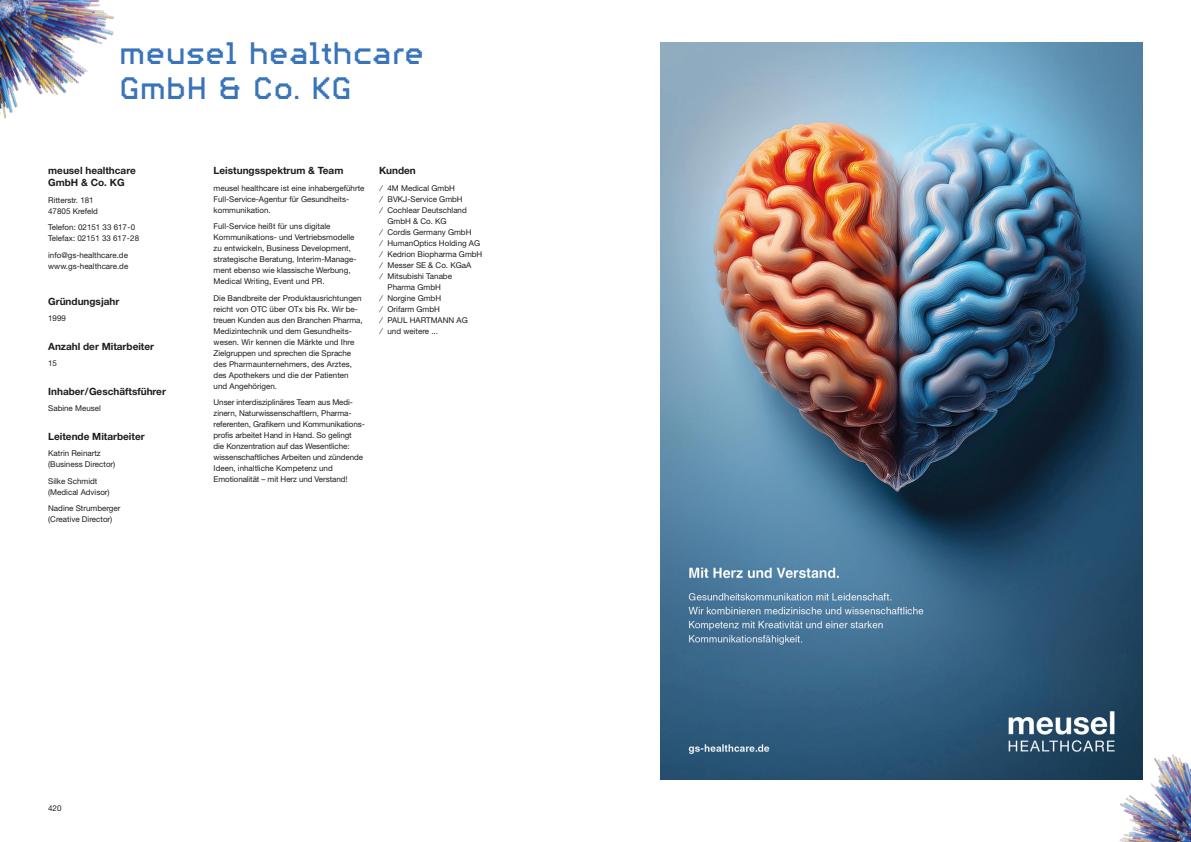
<style>
.page{position:relative;width:1191px;height:842px;background:#fff}
.page>*{position:absolute;margin:0;border:0;box-sizing:border-box;transform-origin:0 0}
.t1{font:33px/35px "PF Videotext";color:#3974b9}
.t2{font:700 10px/12px "Helvetica Neue LT Std";color:#1d1d1b}
.t3{font:8px/11px "Helvetica Neue LT Std";color:#1d1d1b}
</style>
<div class="page">
<img style="left:660px;top:43px;width:482px;height:737px">
<img style="left:0;top:0;width:114px;height:119px">
<img style="left:1090px;top:724px;width:101px;height:118px">
<h1 class="t1" style="left:119px;top:32px;width:307px">meusel healthcare<br>GmbH &amp; Co. KG</h1>
<p class="t2" style="left:48px;top:165px;width:89px">meusel healthcare<br>GmbH &amp; Co. KG</p>
<p class="t3" style="left:48px;top:194px;width:51px">Ritterstr. 181<br>47805 Krefeld</p>
<p class="t3" style="left:48px;top:222px;width:92px">Telefon: 02151 33 617 - 0<br>Telefax: 02151 33 617 - 28</p>
<p class="t3" style="left:48px;top:249px;width:82px">info@gs-healthcare.de www.gs-healthcare.de</p>
<p class="t2" style="left:48px;top:295px;width:73px">Gründungsjahr</p>
<p class="t3" style="left:48px;top:313px;width:19px">1999</p>
<p class="t2" style="left:48px;top:340px;width:107px">Anzahl der Mitarbeiter</p>
<p class="t3" style="left:48px;top:358px;width:10px">15</p>
<p class="t2" style="left:48px;top:385px;width:119px">Inhaber/Geschäftsführer</p>
<p class="t3" style="left:48px;top:403px;width:54px">Sabine Meusel</p>
<p class="t2" style="left:48px;top:430px;width:98px">Leitende Mitarbeiter</p>
<p class="t3" style="left:48px;top:448px;width:69px">Katrin Reinartz (Business Director)</p>
<p class="t3" style="left:48px;top:475px;width:63px">Silke Schmidt (Medical Advisor)</p>
<p class="t3" style="left:48px;top:503px;width:74px">Nadine Strumberger (Creative Director)</p>
<p class="t2" style="left:214px;top:165px;width:131px">Leistungsspektrum &amp; Team</p>
<p class="t3" style="left:214px;top:182px;width:152px">meusel healthcare ist eine inhabergefü hrte<br>Full-Service-Agentur fü r Gesundheits&shy;kommunikation.</p>
<p class="t3" style="left:214px;top:221px;width:144px">Full-Service heißt fü r uns digitale Kommunikations- und Vertriebsmodelle zu entwickeln, Business Development, strategische Beratung, Interim-Manage&shy;ment ebenso wie klassische Werbung, Medical Writing, Event und PR.</p>
<p class="t3" style="left:214px;top:292px;width:150px">Die Bandbreite der Produktausrichtungen reicht von OTC ü ber OTx bis Rx. Wir be&shy;treuen Kunden aus den Branchen Pharma, Medizintechnik und dem Gesundheits&shy;wesen. Wir kennen die Märkte und Ihre Zielgruppen und sprechen die Sprache des Pharmaunternehmers, des Arztes, des Apothekers und die der Patienten und Angehörigen.</p>
<p class="t3" style="left:214px;top:397px;width:153px">Unser interdisziplinäres Team aus Medi&shy;zinern, Naturwissenschaftlern, Pharma&shy;referenten, Grafikern und Kommunikations&shy;profis arbeitet Hand in Hand. So gelingt<br>die Konzentration auf das Wesentliche: wissenschaftliches Arbeiten und zü ndende Ideen, inhaltliche Kompetenz und Emotionalität – mit Herz und Verstand!</p>
<p class="t2" style="left:379px;top:165px;width:38px">Kunden</p>
<p class="t3" style="left:380px;top:182px;width:76px">⁄ 4M Medical GmbH</p>
<p class="t3" style="left:380px;top:193px;width:84px">⁄ BVKJ-Service GmbH</p>
<p class="t3" style="left:380px;top:204px;width:88px">⁄ Cochlear Deutschland</p>
<p class="t3" style="left:387px;top:215px;width:61px">GmbH &amp; Co. KG</p>
<p class="t3" style="left:380px;top:226px;width:92px">⁄ Cordis Germany GmbH</p>
<p class="t3" style="left:380px;top:237px;width:101px">⁄ HumanOptics Holding AG</p>
<p class="t3" style="left:380px;top:248px;width:103px">⁄ Kedrion Biopharma GmbH</p>
<p class="t3" style="left:380px;top:259px;width:92px">⁄ Messer SE &amp; Co. KGaA</p>
<p class="t3" style="left:380px;top:270px;width:73px">⁄ Mitsubishi Tanabe</p>
<p class="t3" style="left:387px;top:281px;width:55px">Pharma GmbH</p>
<p class="t3" style="left:380px;top:292px;width:62px">⁄ Norgine GmbH</p>
<p class="t3" style="left:380px;top:303px;width:61px">⁄ Orifarm GmbH</p>
<p class="t3" style="left:380px;top:314px;width:89px">⁄ PAUL HARTMANN AG</p>
<p class="t3" style="left:380px;top:325px;width:59px">⁄ und weitere ...</p>
<p class="t3" style="left:48px;top:802px;width:15px">420</p>
</div>
